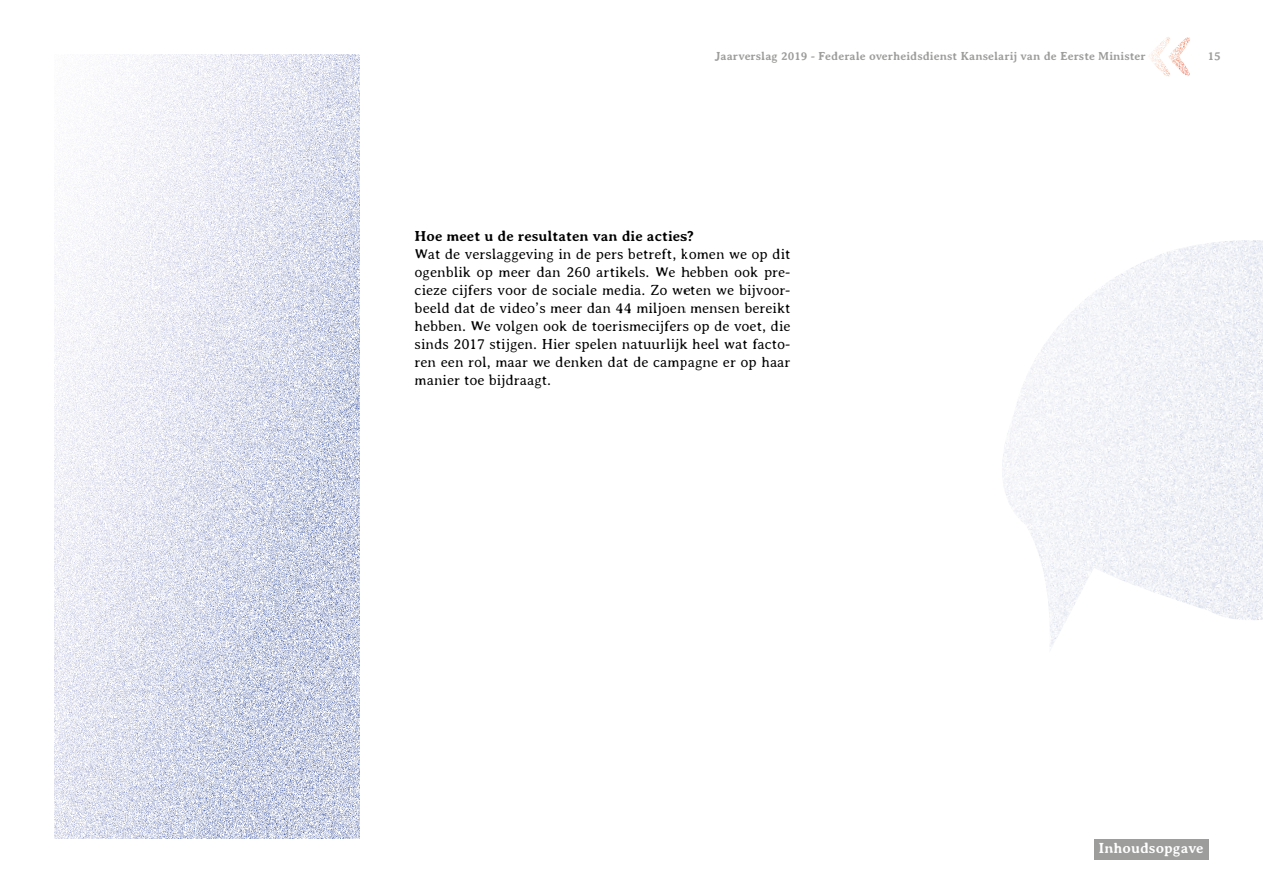
<style>
.page{position:relative;width:1263px;height:893px;background:#fff}
.page>*{position:absolute;margin:0;border:0;box-sizing:border-box;transform-origin:0 0}
.texte{font:300 15px/18px "Averia Serif";color:#000;text-align:justify}
.H2_-_titre_dans_text{font:700 15px "Averia Serif";color:#000}
.t1{font:700 15px "Averia Serif";color:#fff}
.t2{font:700 12px "Averia Serif";color:#9d9d9c}
</style>
<div class="page">
<img style="left:1148px;top:37px;width:42px;height:40px">
<div style="left:1094px;top:839px;width:114px;height:20px;background:#9d9d9c"></div>
<img style="left:54px;top:54px;width:305px;height:785px">
<img style="left:1002px;top:240px;width:261px;height:407px">
<p class="t2" style="left:715px;top:49px;width:432px">Jaarverslag 2019 - Federale overheidsdienst Kanselarij van de Eerste Minister</p>
<p class="t2" style="left:1208px;top:49px;width:14px">15</p>
<h2 class="H2_-_titre_dans_text" style="left:415px;top:228px;width:281px">Hoe meet u de resultaten van die acties?</h2>
<p class="texte" style="left:415px;top:245px;width:377px">Wat de verslaggeving in de pers betreft, komen we op dit ogenblik op meer dan 260 artikels. We hebben ook pre&shy;cieze cijfers voor de sociale media. Zo weten we bijvoor&shy;beeld dat de video’s meer dan 44 miljoen mensen bereikt hebben. We volgen ook de toerismecijfers op de voet, die sinds 2017 stijgen. Hier spelen natuurlijk heel wat facto&shy;ren een rol, maar we denken dat de campagne er op haar manier toe bijdraagt.</p>
<p class="t1" style="left:1098px;top:839px;width:107px">Inhoudsopgave</p>
</div>
